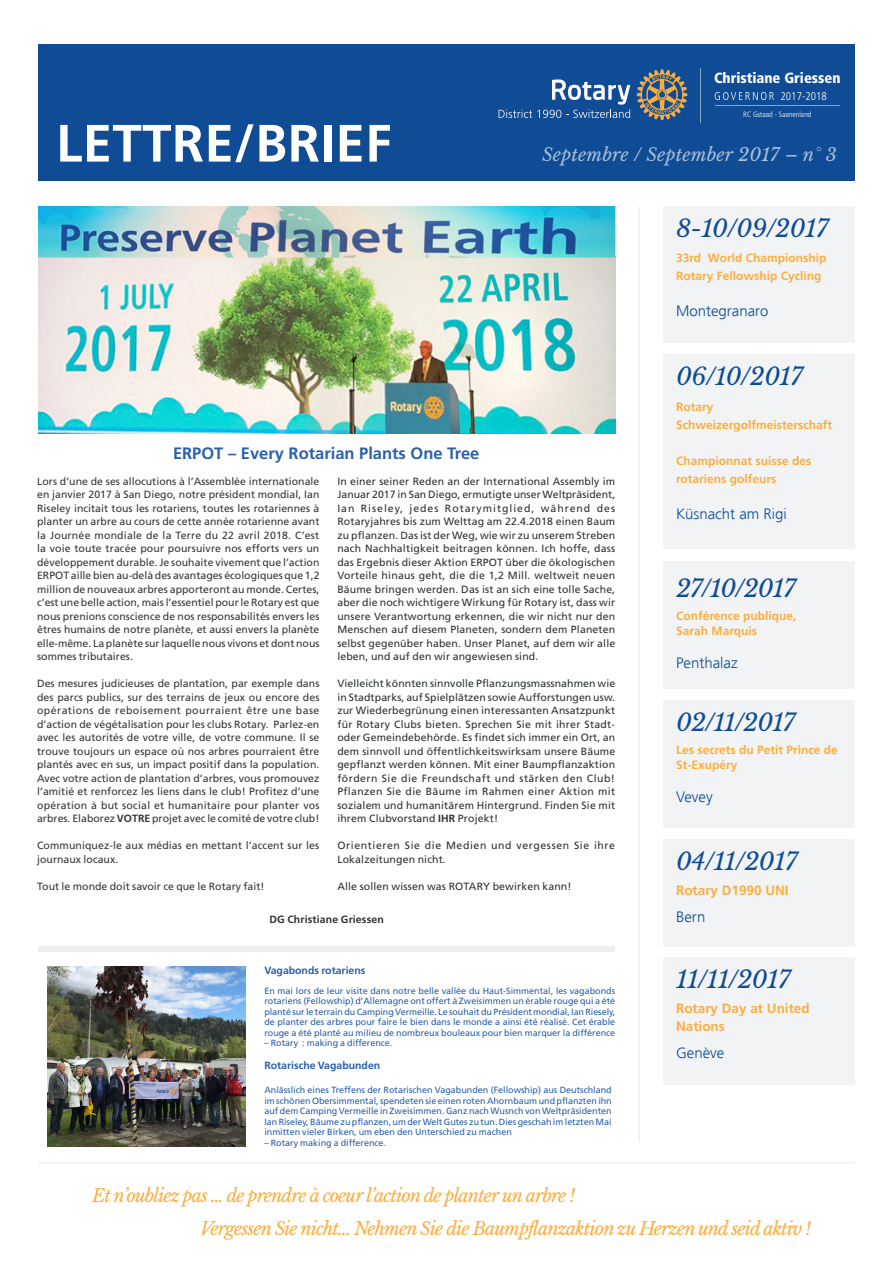
<style>
.page{position:relative;width:893px;height:1263px;background:#fff}
.page>*{position:absolute;margin:0;border:0;box-sizing:border-box;transform-origin:0 0}
.t1{font:700 52.5px "Frutiger LT Std";letter-spacing:.01em;color:#fff}
.t2{font:italic 24px "Libre Baskerville";letter-spacing:-.02em;color:#0f4c95}
.t3{font:italic 18px/33px "Libre Baskerville";letter-spacing:-.05em;color:#fbae3f}
.t4{font:italic 18px "Libre Baskerville";letter-spacing:.01em;color:#fff}
.t5{font:700 16.5px "Frutiger LT Std";color:#2a5fac}
.t6{font:300 15px "Frutiger LT Std";color:#0f4c95}
.t7{font:900 condensed 14.7px "Frutiger LT Std";color:#fff}
.t8{font:700 13.5px/18px "Frutiger LT Std";color:#fbae3f}
.t9{font:700 12px/18px "Frutiger LT Std";color:#fbae3f}
.t10{font:300 condensed 11.25px "Frutiger LT Std";color:#fff}
.t11{font:10.5px/13.5px "Frutiger LT Std";letter-spacing:.005em;color:#373636;text-align:justify}
.t12{font:10.5px/13.5px "Frutiger LT Std";letter-spacing:.015em;color:#2d3234;text-align:justify}
.t13{font:10.5px/13.5px "Frutiger LT Std";letter-spacing:.06em;color:#2d3234}
.t14{font:700 10.5px "Frutiger LT Std";color:#2a5fac}
.t15{font:700 10.5px "Frutiger LT Std";letter-spacing:.015em;color:#2d3234}
.t16{font:9px/10.5px "Frutiger LT Std";color:#2a5fac;text-align:justify}
.t17{font:300 condensed 7.65px "Frutiger LT Std";color:#fff}
.s1{font-weight:700}
</style>
<div class="page">
<hr style="left:639px;top:206px;width:1px;height:935px;background:#989ca5">
<div style="left:38px;top:44px;width:817px;height:137px;background:#0f4c95"></div>
<div style="left:38px;top:946px;width:577px;height:5px;background:#efeff0"></div>
<div style="left:663px;top:700px;width:192px;height:128px;background:#f2f3f4"></div>
<div style="left:663px;top:561px;width:192px;height:128px;background:#f2f3f4"></div>
<div style="left:663px;top:839px;width:192px;height:107px;background:#f2f3f4"></div>
<div style="left:663px;top:354px;width:192px;height:195px;background:#f2f3f4"></div>
<div style="left:663px;top:957px;width:192px;height:128px;background:#f2f3f4"></div>
<hr style="left:700px;top:68px;width:1px;height:55px;background:#fff">
<svg style="left:637px;top:69px;width:50px;height:51px"></svg>
<svg style="left:499px;top:79px;width:131px;height:39px"></svg>
<div style="left:663px;top:206px;width:192px;height:137px;background:#f2f3f4"></div>
<hr style="left:715px;top:106px;width:124px;height:1px;background:#fff">
<svg style="left:715px;top:92px;width:59px;height:8px"></svg>
<hr style="left:38px;top:1162px;width:817px;height:1px;background:#989ca5">
<img style="left:47px;top:966px;width:198px;height:181px">
<img style="left:38px;top:258px;width:577px;height:175px">
<img style="left:38px;top:206px;width:577px;height:52px">
<h1 class="t1" style="left:56px;top:112px;width:337px">LETTRE/BRIEF</h1>
<h3 class="t7" style="left:714px;top:69px;width:128px">Christiane Griessen</h3>
<p class="t10" style="left:780px;top:90px;width:48px">2017-2018</p>
<p class="t17" style="left:743px;top:110px;width:70px">RC Gstaad - Saanenland</p>
<h3 class="t4" style="left:542px;top:143px;width:296px">Septembre / September 2017 – n° 3</h3>
<h2 class="t2" style="left:676px;top:214px;width:154px">8-10/09/2017</h2>
<p class="t9" style="left:676px;top:249px;width:152px">33rd World Championship<br>Rotary Fellowship Cycling</p>
<h3 class="t6" style="left:676px;top:305px;width:94px">Montegranaro</h3>
<h3 class="t5" style="left:173px;top:444px;width:308px">ERPOT – Every Rotarian Plants One Tree</h3>
<p class="t11" style="left:37px;top:474px;width:284px">Lors d’une de ses allocutions à l’Assemblée internationale en janvier 2017 à San Diego, notre président mondial, Ian Riseley incitait tous les rotariens, toutes les rotariennes à planter un arbre au cours de cette année rotarienne avant la Journée mondiale de la Terre du 22 avril 2018. C’est la voie toute tracée pour poursuivre nos efforts vers un développement durable. Je souhaite vivement que l’action ERPOT aille bien au-delà des avantages écologiques que 1,2 million de nouveaux arbres apporteront au monde. Certes, c’est une belle action, mais l’essentiel pour le Rotary est que nous prenions conscience de nos responsabilités envers les êtres humains de notre planète, et aussi envers la planète elle-même. La planète sur laquelle nous vivons et dont nous sommes tributaires.</p>
<p class="t11" style="left:37px;top:677px;width:284px">Des mesures judicieuses de plantation, par exemple dans des parcs publics, sur des terrains de jeux ou encore des opérations de reboisement pourraient être une base d’action de végétalisation pour les clubs Rotary. Parlez-en avec les autorités de votre ville, de votre commune. Il se trouve toujours un espace où nos arbres pourraient être plantés avec en sus, un impact positif dans la population.<br>Avec votre action de plantation d’arbres, vous promouvez l’amitié et renforcez les liens dans le club! Profitez d’une opération à but social et humanitaire pour planter vos arbres. Elaborez <span class="s1">VOTRE</span> projet avec le comité de votre club!</p>
<p class="t11" style="left:37px;top:839px;width:284px">Communiquez-le aux médias en mettant l’accent sur les journaux locaux.</p>
<p class="t11" style="left:37px;top:879px;width:229px">Tout le monde doit savoir ce que le Rotary fait!</p>
<p class="t12" style="left:337px;top:474px;width:279px">In einer seiner Reden an der International Assembly im Januar 2017 in San Diego, ermutigte unser Weltpräsident, Ian Riseley, jedes Rotarymitglied, während des Rotaryjahres bis zum Welttag am 22.4.2018 einen Baum zu pflanzen. Das ist der Weg, wie wir zu unserem Streben nach Nachhaltigkeit beitragen können. Ich hoffe, dass das Ergebnis dieser Aktion ERPOT über die ökologischen Vorteile hinaus geht, die die 1,2 Mill. weltweit neuen Bäume bringen werden. Das ist an sich eine tolle Sache, aber die noch wichtigere Wirkung für Rotary ist, dass wir unsere Verantwortung erkennen, die wir nicht nur den Menschen auf diesem Planeten, sondern dem Planeten selbst gegenüber haben. Unser Planet, auf dem wir alle leben, und auf den wir angewiesen sind.</p>
<p class="t12" style="left:337px;top:677px;width:279px">Vielleicht könnten sinnvolle Pflanzungsmassnahmen wie in Stadtparks, auf Spielplätzen sowie Aufforstungen usw. zur Wiederbegrünung einen interessanten Ansatzpunkt für Rotary Clubs bieten. Sprechen Sie mit ihrer Stadt&shy;oder Gemeindebehörde. Es findet sich immer ein Ort, an dem sinnvoll und öffentlichkeitswirksam unsere Bäume gepflanzt werden können. Mit einer Baumpflanzaktion fördern Sie die Freundschaft und stärken den Club!<br>Pflanzen Sie die Bäume im Rahmen einer Aktion mit sozialem und humanitärem Hintergrund. Finden Sie mit ihrem Clubvorstand <span class="s1">IHR</span> Projekt!</p>
<p class="t13" style="left:337px;top:839px;width:279px">Orientieren Sie die Medien und vergessen Sie ihre<br>Lokalzeitungen nicht.</p>
<p class="t12" style="left:337px;top:879px;width:236px">Alle sollen wissen was ROTARY bewirken kann!</p>
<p class="t15" style="left:269px;top:913px;width:116px">DG Christiane Griessen</p>
<p class="t14" style="left:264px;top:964px;width:103px">Vagabonds rotariens</p>
<p class="t16" style="left:264px;top:985px;width:353px">En mai lors de leur visite dans notre belle vallée du Haut-Simmental, les vagabonds rotariens (Fellowship) d’Allemagne ont offert à Zweisimmen un érable rouge qui a été planté sur le terrain du Camping Vermeille. Le souhait du Président mondial, Ian Riesely, de planter des arbres pour faire le bien dans le monde a ainsi été réalisé. Cet érable rouge a été planté au milieu de nombreux bouleaux pour bien marquer la différence</p>
<p class="t16" style="left:264px;top:1038px;width:130px">– Rotary : making a difference.</p>
<p class="t14" style="left:264px;top:1059px;width:117px">Rotarische Vagabunden</p>
<p class="t16" style="left:264px;top:1085px;width:349px">Anlässlich eines Treffens der Rotarischen Vagabunden (Fellowship) aus Deutschland im schönen Obersimmental, spendeten sie einen roten Ahornbaum und pflanzten ihn auf dem Camping Vermeille in Zweisimmen. Ganz nach Wusnch von Weltpräsidenten Ian Riseley, Bäume zu pflanzen, um der Welt Gutes zu tun. Dies geschah im letzten Mai inmitten vieler Birken, um eben den Unterschied zu machen</p>
<p class="t16" style="left:264px;top:1137px;width:123px">– Rotary making a difference.</p>
<h2 class="t2" style="left:676px;top:362px;width:128px">06/10/2017</h2>
<p class="t9" style="left:676px;top:397px;width:158px">Rotary<br>Schweizergolfmeisterschaft</p>
<p class="t9" style="left:676px;top:451px;width:137px">Championnat suisse des rotariens golfeurs</p>
<h3 class="t6" style="left:676px;top:507px;width:112px">Küsnacht am Rigi</h3>
<h2 class="t2" style="left:676px;top:574px;width:121px">27/10/2017</h2>
<p class="t9" style="left:676px;top:608px;width:122px;line-height:15px">Conférence publique,<br>Sarah Marquis</p>
<h3 class="t6" style="left:676px;top:657px;width:63px">Penthalaz</h3>
<h2 class="t2" style="left:676px;top:708px;width:121px">02/11/2017</h2>
<p class="t9" style="left:676px;top:742px;width:163px;line-height:15px">Les secrets du Petit Prince de<br>St-Exupéry</p>
<h3 class="t6" style="left:676px;top:790px;width:38px">Vevey</h3>
<h2 class="t2" style="left:676px;top:846px;width:123px">04/11/2017</h2>
<p class="t8" style="left:676px;top:881px;width:114px">Rotary D1990 UNI</p>
<h3 class="t6" style="left:676px;top:911px;width:31px">Bern</h3>
<h2 class="t2" style="left:676px;top:964px;width:116px">11/11/2017</h2>
<p class="t8" style="left:676px;top:1000px;width:135px">Rotary Day at United<br>Nations</p>
<h3 class="t6" style="left:676px;top:1047px;width:50px">Genève</h3>
<h3 class="t3" style="left:200px;top:1179px;width:612px;text-indent:-108px">Et n’oubliez pas ... de prendre à coeur l’action de planter un arbre !<br>Vergessen Sie nicht… Nehmen Sie die Baumpflanzaktion zu Herzen und seid aktiv !</h3>
</div>
